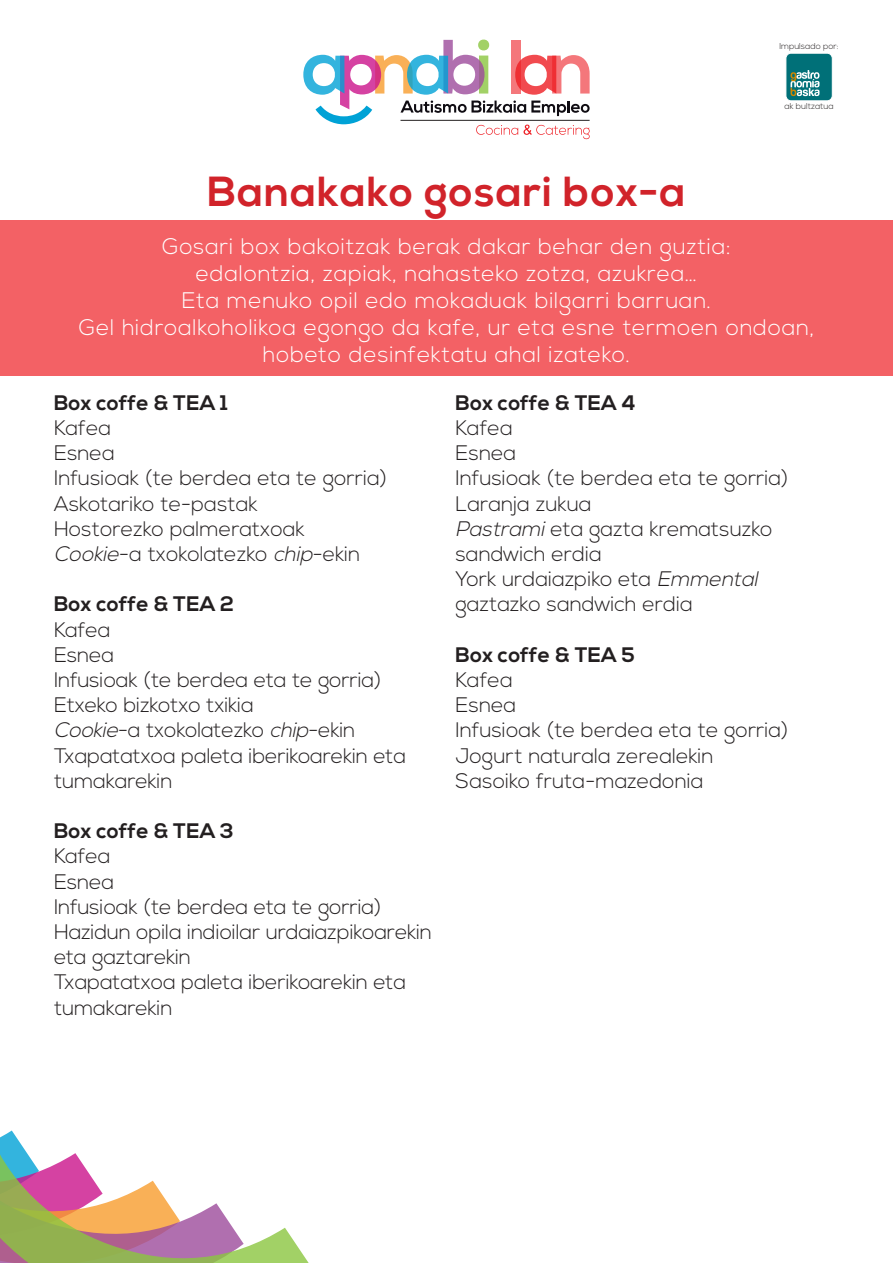
<style>
.page{position:relative;width:893px;height:1263px;background:#fff}
.page>*{position:absolute;margin:0;border:0;box-sizing:border-box;transform-origin:0 0}
.t1{font:700 42px "Nexa";letter-spacing:.03em;color:#d1232a}
.t2{font:300 22.5px/27px "Nexa";letter-spacing:.03em;color:#fff;text-align:center}
.t3{font:300 21px/25.2px "Nexa";letter-spacing:-.01em;color:#231f20}
.t4{font:700 21px "Nexa";letter-spacing:.01em;color:#231f20}
.t5{font:300 8.55px "Nexa";color:#231f20}
.s1{font-style:italic}
</style>
<div class="page">
<svg style="left:303px;top:40px;width:287px;height:99px"></svg>
<svg style="left:0;top:1130px;width:309px;height:133px"></svg>
<div style="left:786px;top:53px;width:46px;height:48px;background:#007078;border-radius:5px"></div>
<div style="left:786px;top:53px;width:46px;height:48px;border:1px solid #fff;border-radius:5px"></div>
<svg style="left:790px;top:70px;width:29px;height:26px"></svg>
<div style="left:0;top:221px;width:893px;height:155px;background:#f36165"></div>
<p class="t5" style="left:779px;top:41px;width:61px">Impulsado por:</p>
<p class="t1" style="left:208px;top:167px;width:479px">Banakako gosari box-a</p>
<p class="t5" style="left:784px;top:101px;width:51px">ak bultzatua</p>
<p class="t2" style="left:162px;top:234px;width:570px">Gosari box bakoitzak berak dakar behar den guztia: edalontzia, zapiak, nahasteko zotza, azukrea…<br>Eta menuko opil edo mokaduak bilgarri barruan.</p>
<p class="t2" style="left:79px;top:315px;width:737px">Gel hidroalkoholikoa egongo da kafe, ur eta esne termoen ondoan, hobeto desinfektatu ahal izateko.</p>
<p class="t4" style="left:54px;top:390px;width:175px">Box coffe &amp; TEA 1</p>
<p class="t3" style="left:54px;top:416px;width:59px">Kafea</p>
<p class="t3" style="left:54px;top:441px;width:62px">Esnea</p>
<p class="t3" style="left:54px;top:467px;width:335px">Infusioak (te berdea eta te gorria)</p>
<p class="t3" style="left:54px;top:492px;width:205px">Askotariko te-pastak</p>
<p class="t3" style="left:54px;top:517px;width:252px">Hostorezko palmeratxoak</p>
<p class="t3" style="left:54px;top:542px;width:308px"><span class="s1">Cookie</span>-a txokolatezko <span class="s1">chip</span>-ekin</p>
<p class="t4" style="left:54px;top:592px;width:181px">Box coffe &amp; TEA 2</p>
<p class="t3" style="left:54px;top:618px;width:58px">Kafea</p>
<p class="t3" style="left:54px;top:643px;width:62px">Esnea</p>
<p class="t3" style="left:54px;top:668px;width:329px">Infusioak (te berdea eta te gorria)</p>
<p class="t3" style="left:54px;top:693px;width:201px">Etxeko bizkotxo txikia</p>
<p class="t3" style="left:54px;top:719px;width:303px"><span class="s1">Cookie</span>-a txokolatezko <span class="s1">chip</span>-ekin</p>
<p class="t3" style="left:54px;top:744px;width:354px">Txapatatxoa paleta iberikoarekin eta tumakarekin</p>
<p class="t4" style="left:54px;top:819px;width:181px">Box coffe &amp; TEA 3</p>
<p class="t3" style="left:54px;top:845px;width:58px">Kafea</p>
<p class="t3" style="left:54px;top:870px;width:62px">Esnea</p>
<p class="t3" style="left:54px;top:895px;width:329px">Infusioak (te berdea eta te gorria)</p>
<p class="t3" style="left:54px;top:920px;width:379px">Hazidun opila indioilar urdaiazpikoarekin eta gaztarekin</p>
<p class="t3" style="left:54px;top:971px;width:354px">Txapatatxoa paleta iberikoarekin eta tumakarekin</p>
<p class="t4" style="left:455px;top:390px;width:182px">Box coffe &amp; TEA 4</p>
<p class="t3" style="left:455px;top:416px;width:59px">Kafea</p>
<p class="t3" style="left:455px;top:441px;width:62px">Esnea</p>
<p class="t3" style="left:455px;top:467px;width:335px">Infusioak (te berdea eta te gorria)</p>
<p class="t3" style="left:455px;top:492px;width:138px">Laranja zukua</p>
<p class="t3" style="left:455px;top:517px;width:319px"><span class="s1">Pastrami</span>eta gazta krematsuzko sandwich erdia</p>
<p class="t3" style="left:455px;top:567px;width:309px">York urdaiazpiko eta <span class="s1">Emmental </span>gaztazko sandwich erdia</p>
<p class="t4" style="left:455px;top:642px;width:181px">Box coffe &amp; TEA 5</p>
<p class="t3" style="left:455px;top:668px;width:59px">Kafea</p>
<p class="t3" style="left:455px;top:693px;width:62px">Esnea</p>
<p class="t3" style="left:455px;top:719px;width:335px">Infusioak (te berdea eta te gorria)</p>
<p class="t3" style="left:455px;top:744px;width:260px">Jogurt naturala zerealekin</p>
<p class="t3" style="left:455px;top:769px;width:250px">Sasoiko fruta-mazedonia</p>
</div>
